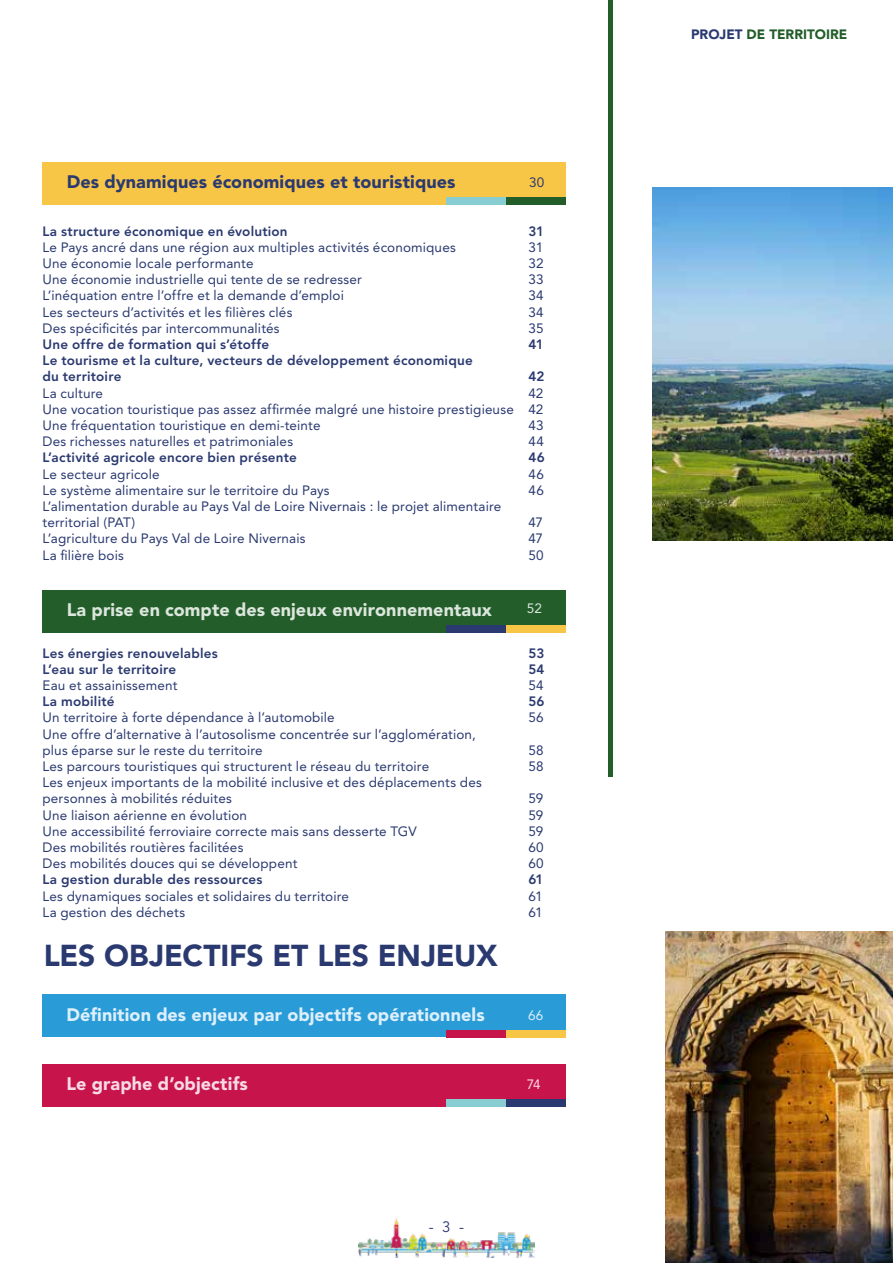
<style>
.page{position:relative;width:893px;height:1263px;background:#fff}
.page>*{position:absolute;margin:0;border:0;box-sizing:border-box;transform-origin:0 0}
.t1{font:900 30px "Avenir LT Std";letter-spacing:-.005em;color:#2a3970}
.t2{font:900 18px "Avenir LT Std";letter-spacing:.005em;color:#ddeffb}
.t3{font:900 18px "Avenir LT Std";letter-spacing:.005em;color:#dce6dc}
.t4{font:900 18px "Avenir LT Std";letter-spacing:.005em;color:#2a3970}
.t5{font:900 18px "Avenir LT Std";letter-spacing:.005em;color:#f7dae6}
.t6{font:15px "Avenir LT Std";color:#2a3970}
.t7{font:13.5px/16.2px "Avenir LT Std";letter-spacing:.01em;color:#2a3970}
.t8{font:800 13.5px/16.2px "Avenir LT Std";letter-spacing:.015em;color:#2a3970}
.t9{font:900 13.5px "Avenir LT Std";color:#225d2a}
.t10{font:13.5px "Avenir LT Std";color:#dce6dc}
.t11{font:13.5px "Avenir LT Std";color:#ddeffb}
.t12{font:13.5px "Avenir LT Std";color:#f7dae6}
.s1{color:#2a3970}
</style>
<div class="page">
<img style="left:359px;top:1218px;width:175px;height:39px">
<hr style="left:608px;top:0;width:4px;height:776px;background:#225d2a">
<img style="left:653px;top:187px;width:240px;height:353px">
<div style="left:43px;top:162px;width:523px;height:43px;background:#f8c647"></div>
<div style="left:447px;top:197px;width:59px;height:8px;background:#88cdd1"></div>
<div style="left:506px;top:197px;width:60px;height:8px;background:#225d2a"></div>
<div style="left:43px;top:590px;width:523px;height:42px;background:#225d2a"></div>
<div style="left:447px;top:625px;width:59px;height:7px;background:#2a3970"></div>
<div style="left:506px;top:625px;width:60px;height:7px;background:#f8c647"></div>
<img style="left:665px;top:931px;width:228px;height:332px">
<div style="left:43px;top:995px;width:523px;height:42px;background:#299cd8"></div>
<div style="left:446px;top:1030px;width:60px;height:7px;background:#c7144b"></div>
<div style="left:506px;top:1030px;width:60px;height:7px;background:#f8c647"></div>
<div style="left:43px;top:1064px;width:523px;height:42px;background:#c7144b"></div>
<div style="left:446px;top:1099px;width:60px;height:7px;background:#88cdd1"></div>
<div style="left:506px;top:1099px;width:60px;height:7px;background:#2a3970"></div>
<h2 class="t4" style="left:67px;top:171px;width:390px">Des dynamiques économiques et touristiques</h2>
<p class="t7" style="left:529px;top:174px;width:17px">30</p>
<p class="t8" style="left:43px;top:223px;width:247px">La structure économique en évolution</p>
<p class="t8" style="left:529px;top:223px;width:17px">31</p>
<p class="t7" style="left:43px;top:239px;width:415px">Le Pays ancré dans une région aux multiples activités économiques</p>
<p class="t7" style="left:529px;top:239px;width:16px">31</p>
<p class="t7" style="left:43px;top:255px;width:213px">Une économie locale performante</p>
<p class="t7" style="left:529px;top:255px;width:16px">32</p>
<p class="t7" style="left:43px;top:271px;width:321px">Une économie industrielle qui tente de se redresser</p>
<p class="t7" style="left:529px;top:271px;width:17px">33</p>
<p class="t7" style="left:43px;top:288px;width:303px">L’inéquation entre l’offre et la demande d’emploi</p>
<p class="t7" style="left:529px;top:288px;width:17px">34</p>
<p class="t7" style="left:43px;top:304px;width:251px">Les secteurs d’activités et les filières clés</p>
<p class="t7" style="left:529px;top:304px;width:17px">34</p>
<p class="t7" style="left:43px;top:320px;width:239px">Des spécificités par intercommunalités</p>
<p class="t7" style="left:529px;top:320px;width:17px">35</p>
<p class="t8" style="left:43px;top:336px;width:228px">Une offre de formation qui s’étoffe</p>
<p class="t8" style="left:529px;top:336px;width:17px">41</p>
<p class="t8" style="left:43px;top:352px;width:432px">Le tourisme et la culture, vecteurs de développement économique du territoire</p>
<p class="t8" style="left:529px;top:369px;width:18px">42</p>
<p class="t7" style="left:43px;top:385px;width:62px">La culture</p>
<p class="t7" style="left:43px;top:385px;width:502px;text-align:justify;text-indent:486px">42<br>Une vocation touristique pas assez affirmée malgré une histoire prestigieuse 42<br>Une fréquentation touristique en demi-teinte</p>
<p class="t7" style="left:529px;top:417px;width:17px">43</p>
<p class="t7" style="left:43px;top:433px;width:252px">Des richesses naturelles et patrimoniales</p>
<p class="t7" style="left:529px;top:433px;width:17px">44</p>
<p class="t8" style="left:43px;top:450px;width:256px">L’activité agricole encore bien présente</p>
<p class="t8" style="left:529px;top:450px;width:18px">46</p>
<p class="t7" style="left:43px;top:466px;width:119px">Le secteur agricole</p>
<p class="t7" style="left:529px;top:466px;width:17px">46</p>
<p class="t7" style="left:43px;top:482px;width:288px">Le système alimentaire sur le territoire du Pays</p>
<p class="t7" style="left:529px;top:482px;width:17px">46</p>
<p class="t7" style="left:43px;top:498px;width:460px">L’alimentation durable au Pays Val de Loire Nivernais : le projet alimentaire territorial (PAT)</p>
<p class="t7" style="left:529px;top:514px;width:16px">47</p>
<p class="t7" style="left:43px;top:531px;width:265px">L’agriculture du Pays Val de Loire Nivernais</p>
<p class="t7" style="left:529px;top:531px;width:16px">47</p>
<p class="t7" style="left:43px;top:547px;width:83px">La filière bois</p>
<p class="t7" style="left:529px;top:547px;width:17px">50</p>
<h2 class="t3" style="left:67px;top:599px;width:427px">La prise en compte des enjeux environnementaux</h2>
<p class="t10" style="left:527px;top:600px;width:16px">52</p>
<p class="t8" style="left:43px;top:645px;width:177px">Les énergies renouvelables</p>
<p class="t8" style="left:529px;top:645px;width:17px">53</p>
<p class="t8" style="left:43px;top:661px;width:135px">L’eau sur le territoire</p>
<p class="t8" style="left:529px;top:661px;width:18px">54</p>
<p class="t7" style="left:43px;top:677px;width:137px">Eau et assainissement</p>
<p class="t7" style="left:529px;top:677px;width:17px">54</p>
<p class="t8" style="left:43px;top:693px;width:73px">La mobilité</p>
<p class="t8" style="left:529px;top:693px;width:17px">56</p>
<p class="t7" style="left:43px;top:710px;width:294px">Un territoire à forte dépendance à l’automobile</p>
<p class="t7" style="left:529px;top:710px;width:17px">56</p>
<p class="t7" style="left:43px;top:726px;width:435px">Une offre d’alternative à l’autosolisme concentrée sur l’agglomération, plus éparse sur le reste du territoire</p>
<p class="t7" style="left:529px;top:742px;width:17px">58</p>
<p class="t7" style="left:43px;top:758px;width:388px">Les parcours touristiques qui structurent le réseau du territoire</p>
<p class="t7" style="left:529px;top:758px;width:17px">58</p>
<p class="t7" style="left:43px;top:774px;width:441px">Les enjeux importants de la mobilité inclusive et des déplacements des personnes à mobilités réduites</p>
<p class="t7" style="left:529px;top:791px;width:16px">59</p>
<p class="t7" style="left:43px;top:807px;width:206px">Une liaison aérienne en évolution</p>
<p class="t7" style="left:529px;top:807px;width:16px">59</p>
<p class="t7" style="left:43px;top:823px;width:376px">Une accessibilité ferroviaire correcte mais sans desserte TGV</p>
<p class="t7" style="left:529px;top:823px;width:16px">59</p>
<p class="t7" style="left:43px;top:839px;width:202px">Des mobilités routières facilitées</p>
<p class="t7" style="left:529px;top:839px;width:17px">60</p>
<p class="t7" style="left:43px;top:855px;width:256px">Des mobilités douces qui se développent</p>
<p class="t7" style="left:529px;top:855px;width:17px">60</p>
<p class="t8" style="left:43px;top:872px;width:221px">La gestion durable des ressources</p>
<p class="t8" style="left:529px;top:872px;width:17px">61</p>
<p class="t7" style="left:43px;top:888px;width:308px">Les dynamiques sociales et solidaires du territoire</p>
<p class="t7" style="left:529px;top:888px;width:16px">61</p>
<p class="t7" style="left:43px;top:904px;width:144px">La gestion des déchets</p>
<p class="t7" style="left:529px;top:904px;width:16px">61</p>
<h1 class="t1" style="left:44px;top:937px;width:456px">LES OBJECTIFS ET LES ENJEUX</h1>
<h2 class="t2" style="left:67px;top:1003px;width:420px">Définition des enjeux par objectifs opérationnels</h2>
<h2 class="t5" style="left:67px;top:1072px;width:183px">Le graphe d’objectifs</h2>
<p class="t11" style="left:528px;top:1007px;width:17px">66</p>
<p class="t12" style="left:527px;top:1076px;width:16px">74</p>
<p class="t6" style="left:429px;top:1218px;width:37px">- 3 -</p>
<p class="t9" style="left:691px;top:26px;width:158px"><span class="s1">PROJET</span> DE TERRITOIRE</p>
</div>
